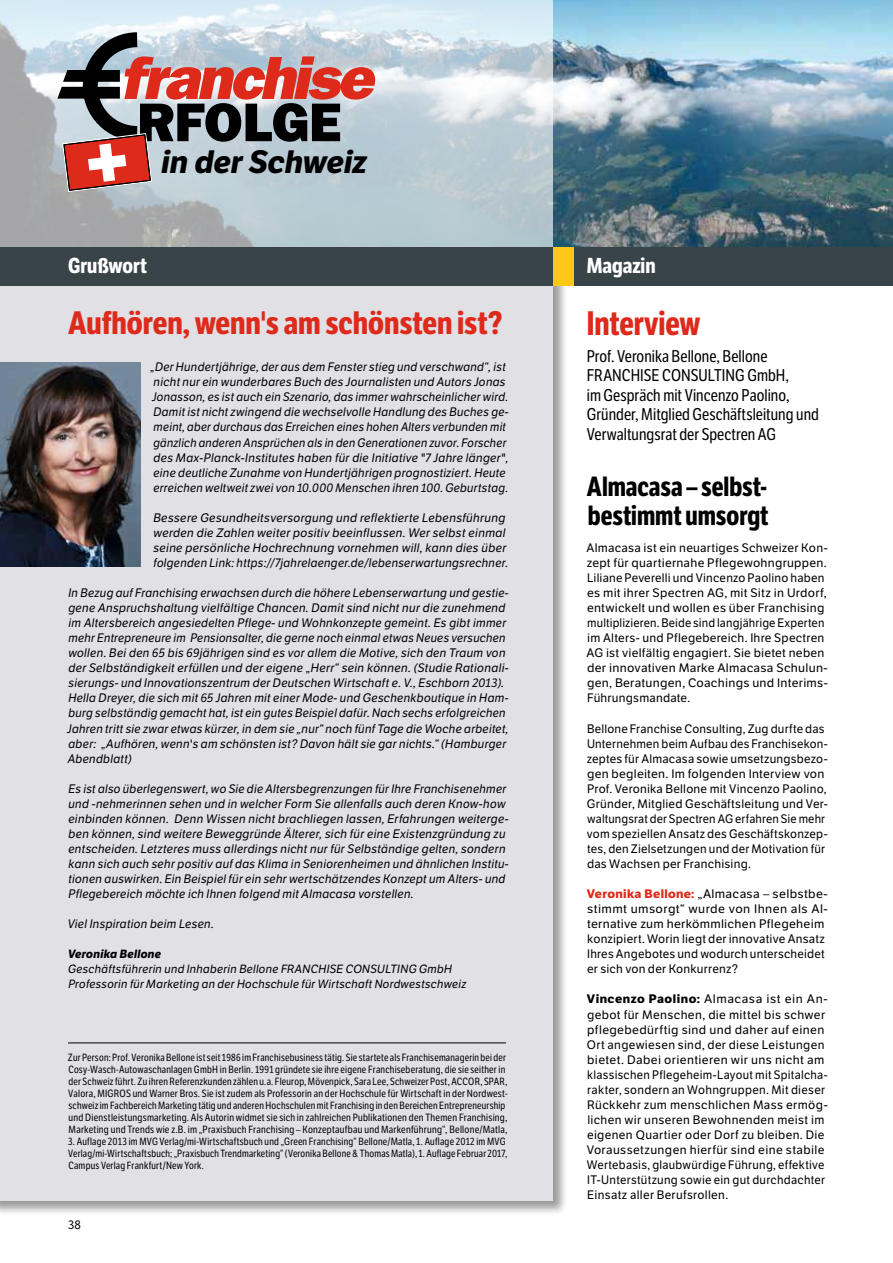
<style>
.page{position:relative;width:893px;height:1263px;background:#fff}
.page>*{position:absolute;margin:0;border:0;box-sizing:border-box;transform-origin:0 0}
.t1{font:700 33px "LFT Etica Condensed";letter-spacing:-.005em;color:#dd2a1b;scale:.94 1}
.t2{font:700 31.5px "LFT Etica Condensed";color:#dd2a1b}
.t3{font:italic 700 31.5px "LFT Etica";color:#000}
.t4{font:700 27px/28.5px "LFT Etica Condensed";color:#000;scale:.94 1}
.t5{font:700 21px "LFT Etica Condensed";color:#fff}
.t6{font:16.5px/19.5px "LFT Etica Condensed";letter-spacing:.005em;color:#000}
.t7{font:italic 12px/15px "LFT Etica";letter-spacing:.015em;color:#000}
.t8{font:12px/15px "LFT Etica";letter-spacing:.02em;color:#000}
.t9{font:12px/15px "LFT Etica";letter-spacing:.02em;color:#000;scale:1.05 1}
.t10{font:italic 11.7px/15px "LFT Etica";letter-spacing:.015em;color:#000}
.t11{font:italic 700 11.7px "LFT Etica";letter-spacing:.02em;color:#000}
.t12{font:10.2px/12px "LFT Etica Condensed";letter-spacing:.02em;color:#000}
.s1{font-weight:700;color:#dd2a1b}
.s2{font-weight:700}
</style>
<div class="page">
<img style="left:553px;top:0;width:340px;height:247px">
<svg style="left:0;top:0;width:553px;height:246px;background:#c2ced5"></svg>
<div style="left:0;top:246px;width:568px;height:970px;background:#000;opacity:.4"></div>
<div style="left:0;top:247px;width:553px;height:954px;background:#e1e0e5"></div>
<hr style="left:68px;top:1042px;width:438px;height:1px;background:#000">
<svg style="left:57px;top:32px;width:318px;height:160px;background:#a99396"></svg>
<div style="left:574px;top:247px;width:319px;height:38px;background:#394449"></div>
<div style="left:553px;top:247px;width:21px;height:38px;background:#fdc717"></div>
<div style="left:0;top:247px;width:553px;height:38px;background:#394449"></div>
<img style="left:0;top:363px;width:140px;height:204px">
<h2 class="t3" style="left:162px;top:143px;width:207px">in der Schweiz</h2>
<h3 class="t5" style="left:68px;top:252px;width:81px">Grußwort</h3>
<h3 class="t5" style="left:587px;top:252px;width:70px">Magazin</h3>
<h2 class="t2" style="left:68px;top:304px;width:436px">Aufhören, wenn's am schönsten ist?</h2>
<p class="t7" style="left:150px;top:360px;width:360px">„Der Hundertjährige, der aus dem Fenster stieg und verschwand“, ist nicht nur ein wunderbares Buch des Journalisten und Autors Jonas Jonasson, es ist auch ein Szenario, das immer wahrscheinlicher wird.<br>Damit ist nicht zwingend die wechselvolle Handlung des Buches ge&shy;meint, aber durchaus das Erreichen eines hohen Alters verbunden mit gänzlich anderen Ansprüchen als in den Generationen zuvor. Forscher des Max-Planck-Institutes haben für die Initiative "7 Jahre länger", eine deutliche Zunahme von Hundertjährigen prognostiziert. Heute erreichen weltweit zwei von 10.000 Menschen ihren 100. Geburtstag.</p>
<p class="t7" style="left:153px;top:510px;width:356px">Bessere Gesundheitsversorgung und reflektierte Lebensführung werden die Zahlen weiter positiv beeinflussen. Wer selbst einmal seine persönliche Hochrechnung vornehmen will, kann dies über folgenden Link: https://7jahrelaenger.de/lebenserwartungsrechner.</p>
<p class="t7" style="left:67px;top:586px;width:443px">In Bezug auf Franchising erwachsen durch die höhere Lebenserwartung und gestie&shy;gene Anspruchshaltung vielfältige Chancen. Damit sind nicht nur die zunehmend im Altersbereich angesiedelten Pflege- und Wohnkonzepte gemeint. Es gibt immer mehr Entrepreneure im Pensionsalter, die gerne noch einmal etwas Neues versuchen wollen. Bei den 65 bis 69jährigen sind es vor allem die Motive, sich den Traum von der Selbständigkeit erfüllen und der eigene „Herr“ sein können. (Studie Rationali&shy;sierungs- und Innovationszentrum der Deutschen Wirtschaft e. V., Eschborn 2013).<br>Hella Dreyer, die sich mit 65 Jahren mit einer Mode- und Geschenkboutique in Ham&shy;burg selbständig gemacht hat, ist ein gutes Beispiel dafür. Nach sechs erfolgreichen Jahren tritt sie zwar etwas kürzer, in dem sie „nur“ noch fünf Tage die Woche arbeitet, aber: „Aufhören, wenn's am schönsten ist? Davon hält sie gar nichts.“ (Hamburger Abendblatt)</p>
<p class="t7" style="left:68px;top:781px;width:442px">Es ist also überlegenswert, wo Sie die Altersbegrenzungen für Ihre Franchisenehmer und -nehmerinnen sehen und in welcher Form Sie allenfalls auch deren Know-how einbinden können. Denn Wissen nicht brachliegen lassen, Erfahrungen weiterge&shy;ben können, sind weitere Beweggründe Älterer, sich für eine Existenzgründung zu entscheiden. Letzteres muss allerdings nicht nur für Selbständige gelten, sondern kann sich auch sehr positiv auf das Klima in Seniorenheimen und ähnlichen Institu&shy;tionen auswirken. Ein Beispiel für ein sehr wertschätzendes Konzept um Alters- und Pflegebereich möchte ich Ihnen folgend mit Almacasa vorstellen.</p>
<p class="t7" style="left:68px;top:917px;width:148px">Viel Inspiration beim Lesen.</p>
<p class="t11" style="left:68px;top:947px;width:95px">Veronika Bellone</p>
<p class="t10" style="left:68px;top:962px;width:400px">Geschäftsführerin und Inhaberin Bellone FRANCHISE CONSULTING GmbH<br>Professorin für Marketing an der Hochschule für Wirtschaft Nordwestschweiz</p>
<p class="t12" style="left:68px;top:1052px;width:441px">Zur Person: Prof. Veronika Bellone ist seit 1986 im Franchisebusiness tätig. Sie startete als Franchisemanagerin bei der Cosy-Wasch-Autowaschanlagen GmbH in Berlin. 1991 gründete sie ihre eigene Franchiseberatung, die sie seither in der Schweiz führt. Zu ihren Referenzkunden zählen u.a. Fleurop, Mövenpick, Sara Lee, Schweizer Post, ACCOR, SPAR, Valora, MIGROS und Warner Bros. Sie ist zudem als Professorin an der Hochschule für Wirtschaft in der Nordwest&shy;schweiz im Fachbereich Marketing tätig und anderen Hochschulen mit Franchising in den Bereichen Entrepreneurship und Dienstleistungsmarketing. Als Autorin widmet sie sich in zahlreichen Publikationen den Themen Franchising, Marketing und Trends wie z.B. im „Praxisbuch Franchising – Konzeptaufbau und Markenführung“, Bellone/Matla,</p>
<p class="t12" style="left:68px;top:1136px;width:441px">3. Auflage 2013 im MVG Verlag/mi-Wirtschaftsbuch und „Green Franchising“ Bellone/Matla, 1. Auflage 2012 im MVG<br>Verlag/mi-Wirtschaftsbuch; „Praxisbuch Trendmarketing“ (Veronika Bellone &amp; Thomas Matla), 1. Auflage Februar 2017,<br>Campus Verlag Frankfurt/New York.</p>
<p class="t8" style="left:68px;top:1218px;width:15px">38</p>
<h1 class="t1" style="left:587px;top:303px;width:122px">Interview</h1>
<h3 class="t6" style="left:587px;top:346px;width:234px">Prof. Veronika Bellone, Bellone FRANCHISE CONSULTING GmbH,<br>im Gespräch mit Vincenzo Paolino, Gründer, Mitglied Geschäftsleitung und Verwaltungsrat der Spectren AG</h3>
<h3 class="t4" style="left:587px;top:473px;width:195px">Almacasa – selbst&shy;bestimmt umsorgt</h3>
<p class="t8" style="left:586px;top:540px;width:243px">Almacasa ist ein neuartiges Schweizer Kon&shy;zept für quartiernahe Pflegewohngruppen.<br>Liliane Peverelli und Vincenzo Paolino haben es mit ihrer Spectren AG, mit Sitz in Urdorf, entwickelt und wollen es über Franchising multiplizieren. Beide sind langjährige Experten im Alters- und Pflegebereich. Ihre Spectren AG ist vielfältig engagiert. Sie bietet neben der innovativen Marke Almacasa Schulun&shy;gen, Beratungen, Coachings und Interims-Führungsmandate.</p>
<p class="t8" style="left:587px;top:721px;width:242px">Bellone Franchise Consulting, Zug durfte das Unternehmen beim Aufbau des Franchisekon&shy;zeptes für Almacasa sowie umsetzungsbezo&shy;gen begleiten. Im folgenden Interview von Prof. Veronika Bellone mit Vincenzo Paolino, Gründer, Mitglied Geschäftsleitung und Ver&shy;waltungsrat der Spectren AG erfahren Sie mehr vom speziellen Ansatz des Geschäftskonzep&shy;tes, den Zielsetzungen und der Motivation für das Wachsen per Franchising.</p>
<p class="t9" style="left:587px;top:887px;width:231px"><span class="s1">Veronika Bellone:</span> „Almacasa – selbstbe&shy;stimmt umsorgt“ wurde von Ihnen als Al&shy;ternative zum herkömmlichen Pflegeheim konzipiert. Worin liegt der innovative Ansatz Ihres Angebotes und wodurch unterscheidet er sich von der Konkurrenz?</p>
<p class="t9" style="left:587px;top:992px;width:231px"><span class="s2">Vincenzo Paolino:</span> Almacasa ist ein An&shy;gebot für Menschen, die mittel bis schwer pflegebedürftig sind und daher auf einen Ort angewiesen sind, der diese Leistungen bietet. Dabei orientieren wir uns nicht am klassischen Pflegeheim-Layout mit Spitalcha&shy;rakter, sondern an Wohngruppen. Mit dieser Rückkehr zum menschlichen Mass ermög&shy;lichen wir unseren Bewohnenden meist im eigenen Quartier oder Dorf zu bleiben. Die Voraussetzungen hierfür sind eine stabile Wertebasis, glaubwürdige Führung, effektive IT-Unterstützung sowie ein gut durchdachter Einsatz aller Berufsrollen.</p>
</div>
